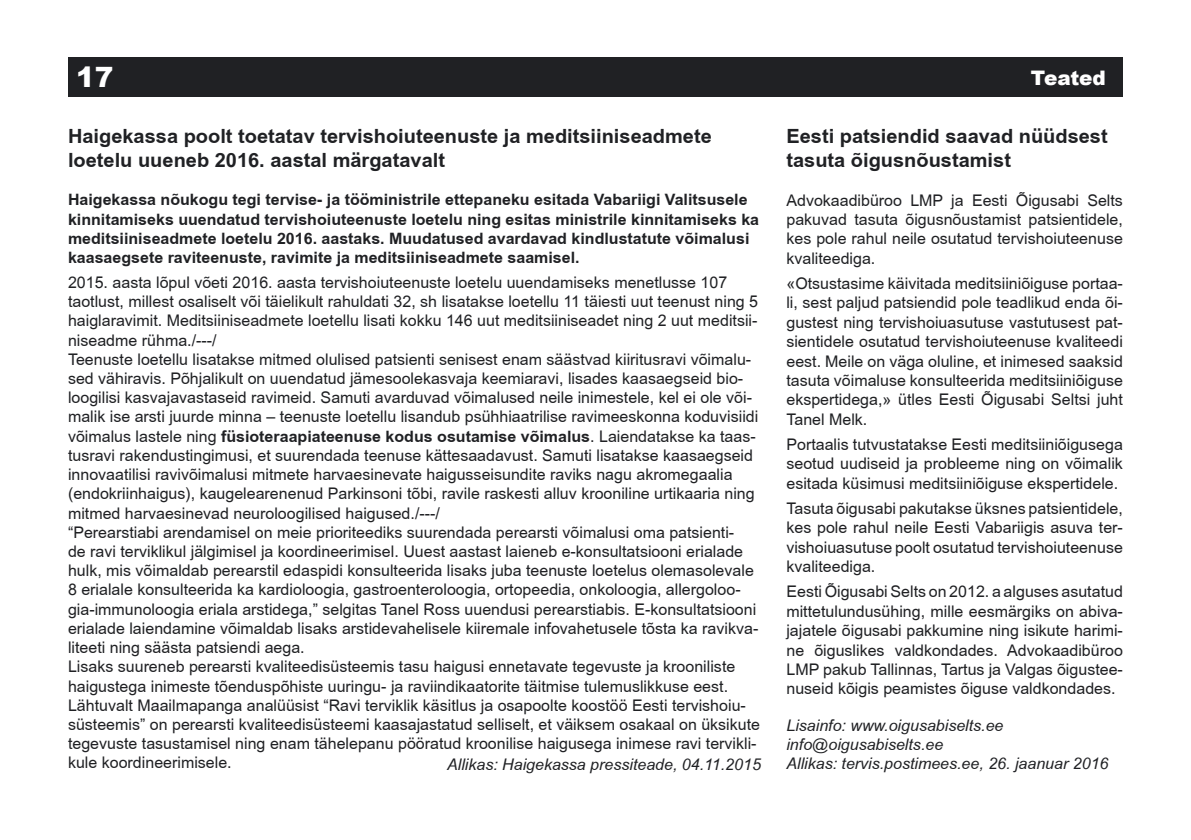
<style>
.page{position:relative;width:1191px;height:840px;background:#fff}
.page>*{position:absolute;margin:0;border:0;box-sizing:border-box;transform-origin:0 0}
.t1{font:900 28px "Arial";color:#fff}
.t2{font:700 20px/24px "EE Arial";color:#202124}
.t3{font:900 20px "Arial";color:#fff}
.t4{font:16px/19.2px "EE Arial";color:#202124;text-align:justify}
.t5{font:700 16px/19.2px "EE Arial";color:#202124}
.t6{font:italic 16px/19.2px "EE Arial";color:#202124}
.s1{font-weight:700}
</style>
<div class="page">
<div style="left:68px;top:57px;width:1055px;height:39px;background:#202124"></div>
<h1 class="t1" style="left:76px;top:57px;width:39px">17</h1>
<p class="t3" style="left:1030px;top:64px;width:77px">Teated</p>
<p class="t2" style="left:68px;top:124px;width:645px">Haigekassa poolt toetatav tervishoiuteenuste ja meditsiiniseadmete loetelu uueneb 2016. aastal märgatavalt</p>
<p class="t5" style="left:68px;top:190px;width:692px">Haigekassa nõukogu tegi tervise- ja tööministrile ettepaneku esitada Vabariigi Valitsusele kinnitamiseks uuendatud tervishoiuteenuste loetelu ning esitas ministrile kinnitamiseks ka meditsiiniseadmete loetelu 2016. aastaks. Muudatused avardavad kindlustatute võimalusi kaasaegsete raviteenuste, ravimite ja meditsiiniseadmete saamisel.</p>
<p class="t4" style="left:68px;top:272px;width:693px;text-align:left">2015. aasta lõpul võeti 2016. aasta tervishoiuteenuste loetelu uuendamiseks menetlusse 107 taotlust, millest osaliselt või täielikult rahuldati 32, sh lisatakse loetellu 11 täiesti uut teenust ning 5 haiglaravimit. Meditsiiniseadmete loetellu lisati kokku 146 uut meditsiiniseadet ning 2 uut meditsii&shy;niseadme rühma./---/<br>Teenuste loetellu lisatakse mitmed olulised patsienti senisest enam säästvad kiiritusravi võimalu&shy;sed vähiravis. Põhjalikult on uuendatud jämesoolekasvaja keemiaravi, lisades kaasaegseid bio&shy;loogilisi kasvajavastaseid ravimeid. Samuti avarduvad võimalused neile inimestele, kel ei ole või&shy;malik ise arsti juurde minna – teenuste loetellu lisandub psühhiaatrilise ravimeeskonna koduvisiidi võimalus lastele ning <span class="s1">füsioteraapiateenuse kodus osutamise võimalus</span>. Laiendatakse ka taas&shy;tusravi rakendustingimusi, et suurendada teenuse kättesaadavust. Samuti lisatakse kaasaegseid innovaatilisi ravivõimalusi mitmete harvaesinevate haigusseisundite raviks nagu akromegaalia (endokriinhaigus), kaugelearenenud Parkinsoni tõbi, ravile raskesti alluv krooniline urtikaaria ning mitmed harvaesinevad neuroloogilised haigused./---/<br>“Perearstiabi arendamisel on meie prioriteediks suurendada perearsti võimalusi oma patsienti-<br>de ravi terviklikul jälgimisel ja koordineerimisel. Uuest aastast laieneb e-konsultatsiooni erialade hulk, mis võimaldab perearstil edaspidi konsulteerida lisaks juba teenuste loetelus olemasolevale 8 erialale konsulteerida ka kardioloogia, gastroenteroloogia, ortopeedia, onkoloogia, allergoloo&shy;gia-immunoloogia eriala arstidega,” selgitas Tanel Ross uuendusi perearstiabis. E-konsultatsiooni erialade laiendamine võimaldab lisaks arstidevahelisele kiiremale infovahetusele tõsta ka ravikva&shy;liteeti ning säästa patsiendi aega.<br>Lisaks suureneb perearsti kvaliteedisüsteemis tasu haigusi ennetavate tegevuste ja krooniliste haigustega inimeste tõenduspõhiste uuringu- ja raviindikaatorite täitmise tulemuslikkuse eest.<br>Lähtuvalt Maailmapanga analüüsist “Ravi terviklik käsitlus ja osapoolte koostöö Eesti tervishoiu&shy;süsteemis” on perearsti kvaliteedisüsteemi kaasajastatud selliselt, et väiksem osakaal on üksikute tegevuste tasustamisel ning enam tähelepanu pööratud kroonilise haigusega inimese ravi tervikli&shy;kule koordineerimisele.</p>
<p class="t6" style="left:447px;top:755px;width:315px">Allikas: Haigekassa pressiteade, 04.11.2015</p>
<p class="t2" style="left:786px;top:124px;width:323px">Eesti patsiendid saavad nüüdsest tasuta õigusnõustamist</p>
<p class="t4" style="left:786px;top:190px;width:338px">Advokaadibüroo LMP ja Eesti Õigusabi Selts pakuvad tasuta õigusnõustamist patsientidele, kes pole rahul neile osutatud tervishoiuteenuse kvaliteediga.</p>
<p class="t4" style="left:786px;top:273px;width:338px">«Otsustasime käivitada meditsiiniõiguse portaa&shy;li, sest paljud patsiendid pole teadlikud enda õi&shy;gustest ning tervishoiuasutuse vastutusest pat&shy;sientidele osutatud tervishoiuteenuse kvaliteedi eest. Meile on väga oluline, et inimesed saaksid tasuta võimaluse konsulteerida meditsiiniõiguse ekspertidega,» ütles Eesti Õigusabi Seltsi juht Tanel Melk.</p>
<p class="t4" style="left:786px;top:434px;width:338px">Portaalis tutvustatakse Eesti meditsiiniõigusega seotud uudiseid ja probleeme ning on võimalik esitada küsimusi meditsiiniõiguse ekspertidele.</p>
<p class="t4" style="left:786px;top:498px;width:338px">Tasuta õigusabi pakutakse üksnes patsientidele, kes pole rahul neile Eesti Vabariigis asuva ter&shy;vishoiuasutuse poolt osutatud tervishoiuteenuse kvaliteediga.</p>
<p class="t4" style="left:786px;top:581px;width:338px">Eesti Õigusabi Selts on 2012. a alguses asutatud mittetulundusühing, mille eesmärgiks on abiva&shy;jajatele õigusabi pakkumine ning isikute harimi&shy;ne õiguslikes valdkondades. Advokaadibüroo LMP pakub Tallinnas, Tartus ja Valgas õigustee&shy;nuseid kõigis peamistes õiguse valdkondades.</p>
<p class="t6" style="left:786px;top:715px;width:323px">Lisainfo: www.oigusabiselts.ee info@oigusabiselts.ee<br>Allikas: tervis.postimees.ee, 26. jaanuar 2016</p>
</div>
